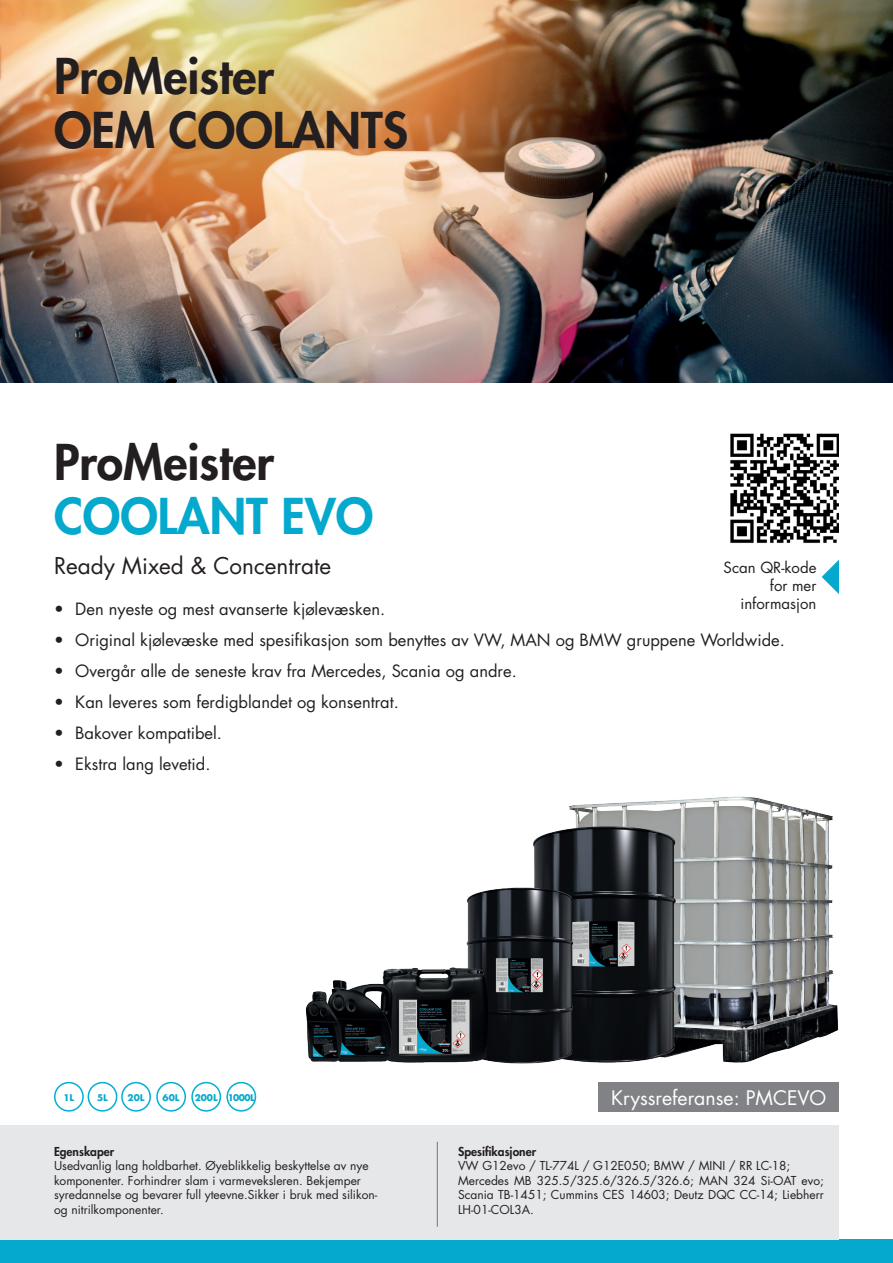
<style>
.page{position:relative;width:893px;height:1263px;background:#fff}
.page>*{position:absolute;margin:0;border:0;box-sizing:border-box;transform-origin:0 0}
.t1{font:800 48px/54px "Futura Std";color:#231f20}
.t2{font:800 48px "Futura Std";color:#04a9cd}
.t3{font:22.5px "Futura Std";color:#231f20}
.t4{font:19.5px "Futura Std";color:#fff}
.t5{font:16.5px "Futura Std";color:#231f20}
.t6{font:15px/18px "Futura Std";color:#231f20;text-align:right}
.t7{font:12px/14.4px "Futura Std";color:#231f20}
.t8{font:800 12px "Futura Std";color:#231f20}
.t9{font:700 9px "Futura";color:#04a9cd}
.t10{font:700 9px "Futura";letter-spacing:-.05em;color:#04a9cd}
</style>
<div class="page">
<div style="left:0;top:1239px;width:893px;height:24px;background:#04a9cd"></div>
<img style="left:0;top:0;width:893px;height:383px">
<img style="left:730px;top:434px;width:109px;height:109px">
<div style="left:0;top:1125px;width:839px;height:114px;background:#e6e7e9"></div>
<hr style="left:437px;top:1142px;width:1px;height:85px;background:#808285">
<div style="left:599px;top:1082px;width:240px;height:30px;background:#808285"></div>
<div style="left:54px;top:1082px;width:30px;height:30px;border:2px solid #00afd3;border-radius:50%"></div>
<div style="left:88px;top:1082px;width:29px;height:30px;border:2px solid #00afd3;border-radius:50%"></div>
<div style="left:121px;top:1082px;width:30px;height:30px;border:2px solid #00afd3;border-radius:50%"></div>
<div style="left:156px;top:1082px;width:30px;height:30px;border:2px solid #00afd3;border-radius:50%"></div>
<div style="left:191px;top:1082px;width:30px;height:30px;border:2px solid #00afd3;border-radius:50%"></div>
<div style="left:226px;top:1082px;width:30px;height:30px;border:2px solid #00afd3;border-radius:50%"></div>
<svg style="left:822px;top:560px;width:17px;height:34px"></svg>
<img style="left:305px;top:796px;width:534px;height:268px">
<h1 class="t1" style="left:54px;top:49px;width:355px">ProMeister<br>OEM COOLANTS</h1>
<h1 class="t1" style="left:54px;top:435px;width:222px">ProMeister</h1>
<h1 class="t2" style="left:54px;top:486px;width:321px">COOLANT EVO</h1>
<h2 class="t3" style="left:54px;top:551px;width:279px">Ready Mixed &amp; Concentrate</h2>
<h3 class="t5" style="left:54px;top:599px;width:333px">• Den nyeste og mest avanserte kjølevæsken.</h3>
<h3 class="t5" style="left:54px;top:630px;width:732px">• Original kjølevæske med spesifikasjon som benyttes av VW, MAN og BMW gruppene Worldwide.</h3>
<h3 class="t5" style="left:54px;top:661px;width:464px">• Overgår alle de seneste krav fra Mercedes, Scania og andre.</h3>
<h3 class="t5" style="left:54px;top:692px;width:346px">• Kan leveres som ferdigblandet og konsentrat.</h3>
<h3 class="t5" style="left:54px;top:723px;width:169px">• Bakover kompatibel.</h3>
<h3 class="t5" style="left:54px;top:754px;width:158px">• Ekstra lang levetid.</h3>
<p class="t6" style="left:724px;top:558px;width:94px">Scan QR-kode for mer informasjon</p>
<p class="t9" style="left:63px;top:1091px;width:12px">1L</p>
<p class="t9" style="left:97px;top:1091px;width:12px">5L</p>
<p class="t9" style="left:128px;top:1091px;width:19px">20L</p>
<p class="t9" style="left:163px;top:1091px;width:19px">60L</p>
<p class="t10" style="left:195px;top:1091px;width:62px">200L 1000L</p>
<h3 class="t4" style="left:611px;top:1085px;width:217px">Kryssreferanse: PMCEVO</h3>
<p class="t8" style="left:54px;top:1144px;width:62px">Egenskaper</p>
<p class="t7" style="left:54px;top:1159px;width:325px">Usedvanlig lang holdbarhet. Øyeblikkelig beskyttelse av nye komponenter. Forhindrer slam i varmeveksleren. Bekjemper syredannelse og bevarer full yteevne.Sikker i bruk med silikon&shy;og nitrilkomponenter.</p>
<p class="t8" style="left:458px;top:1144px;width:80px">Spesifikasjoner</p>
<p class="t7" style="left:458px;top:1159px;width:367px">VW G12evo / TL-774L / G12E050; BMW / MINI / RR LC-18; Mercedes MB 325.5/325.6/326.5/326.6; MAN 324 Si-OAT evo; Scania TB-1451; Cummins CES 14603; Deutz DQC CC-14; Liebherr LH-01-COL3A.</p>
</div>
